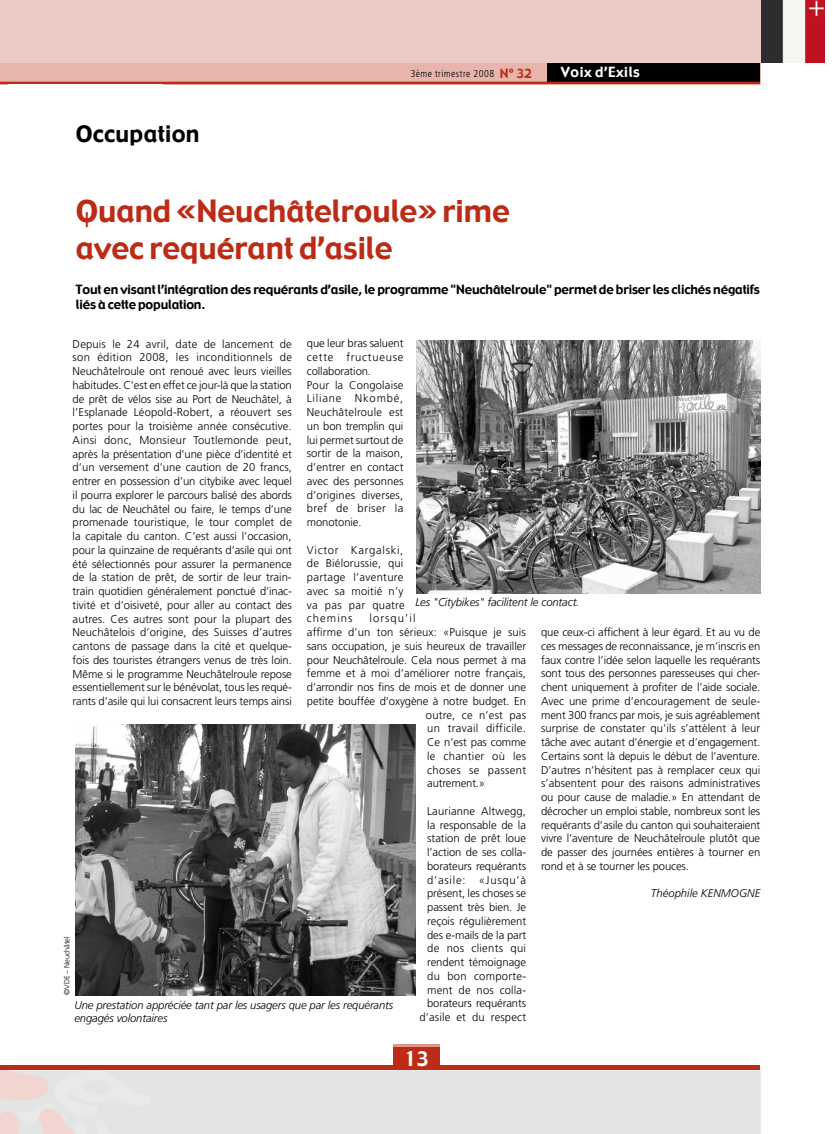
<style>
.page{position:relative;width:833px;height:1134px;background:#fff}
.page>*{position:absolute;margin:0;border:0;box-sizing:border-box;transform-origin:0 0}
.t1{font:30px/37.5px "Gadget";color:#bc2b16}
.t2{font:22.5px "Gadget";letter-spacing:.015em;color:#000}
.t3{font:20px "Gadget";color:#fff}
.t4{font:13.75px "Gadget";letter-spacing:.04em;color:#fff}
.t5{font:12.5px/15px "Gadget";letter-spacing:-.01em;color:#000}
.t6{font:300 11.25px/13.8px "Frutiger";letter-spacing:-.005em;color:#000;text-align:justify}
.t7{font:italic 300 11.25px/13.5px "Frutiger";letter-spacing:-.01em;color:#000}
.t8{font:300 11.25px "Frutiger";letter-spacing:.015em;color:#000}
.t9{font:300 11.25px "Frutiger";letter-spacing:.025em;color:#000}
.t10{font:300 11.25px "Frutiger";letter-spacing:.03em;color:#000}
.t11{font:300 11.25px "Frutiger";letter-spacing:.095em;color:#000}
.t12{font:300 condensed 10px "Frutiger";letter-spacing:.04em;color:#000}
.t13{font:300 7.5px "Frutiger";letter-spacing:-.01em;color:#000}
.s1{font-family:"Gadget";font-weight:400;font-stretch:normal;font-size:12.5px;color:#bc2b16}
</style>
<div class="page">
<div style="left:151px;top:1070px;width:610px;height:64px;background:#e3e4e4"></div>
<div style="left:0;top:0;width:760px;height:64px;background:#eecac5"></div>
<svg style="left:0;top:1070px;width:151px;height:64px;background:#e7e2e0"></svg>
<div style="left:0;top:64px;width:760px;height:18px;background:#e8b5ad"></div>
<div style="left:547px;top:64px;width:213px;height:19px;background:#000"></div>
<div style="left:73px;top:1065px;width:687px;height:5px;background:#bc2b16"></div>
<div style="left:393px;top:1044px;width:46px;height:26px;background:#bc2b16"></div>
<hr style="left:393px;top:1044px;width:46px;height:3px;background:#de958a">
<div style="left:0;top:1065px;width:76px;height:5px;background:#bc2b16"></div>
<hr style="left:0;top:82px;width:760px;height:2px;background:#bc2b16">
<img style="left:761px;top:0;width:63px;height:63px">
<img style="left:75px;top:724px;width:340px;height:271px">
<img style="left:417px;top:341px;width:343px;height:252px">
<h2 class="t2" style="left:76px;top:119px;width:125px">Occupation</h2>
<p class="t12" style="left:411px;top:67px;width:123px">3ème trimestre 2008 <span class="s1">N° 32</span></p>
<p class="t4" style="left:561px;top:63px;width:80px">Voix d’Exils</p>
<h1 class="t1" style="left:76px;top:193px;width:436px">Quand «Neuchâtelroule» rime avec requérant d’asile</h1>
<p class="t5" style="left:76px;top:282px;width:685px">Tout en visant l’intégration des requérants d’asile, le programme "Neuchâtelroule" permet de briser les clichés négatifs liés à cette population.</p>
<p class="t6" style="left:73px;top:337px;width:221px">Depuis le 24 avril, date de lancement de son édition 2008, les inconditionnels de Neuchâtelroule ont renoué avec leurs vieilles habitudes. C’est en effet ce jour-là que la station de prêt de vélos sise au Port de Neuchâtel, à l’Esplanade Léopold-Robert, a réouvert ses portes pour la troisième année consécutive.<br>Ainsi donc, Monsieur Toutlemonde peut, après la présentation d’une pièce d’identité et d’un versement d’une caution de 20 francs, entrer en possession d’un citybike avec lequel il pourra explorer le parcours balisé des abords du lac de Neuchâtel ou faire, le temps d’une promenade touristique, le tour complet de la capitale du canton. C’est aussi l’occasion, pour la quinzaine de requérants d’asile qui ont été sélectionnés pour assurer la permanence de la station de prêt, de sortir de leur train&shy;train quotidien généralement ponctué d’inac&shy;tivité et d’oisiveté, pour aller au contact des autres. Ces autres sont pour la plupart des Neuchâtelois d’origine, des Suisses d’autres cantons de passage dans la cité et quelque&shy;fois des touristes étrangers venus de très loin.<br>Même si le programme Neuchâtelroule repose essentiellement sur le bénévolat, tous les requé&shy;rants d’asile qui lui consacrent leurs temps ainsi</p>
<p class="t6" style="left:307px;top:337px;width:98px;text-align:left">que leur bras saluent cette fructueuse collaboration.<br>Pour la Congolaise<br>Liliane Nkombé,<br>Neuchâtelroule est un bon tremplin qui lui permet surtout de sortir de la maison, d’entrer en contact avec des personnes d’origines diverses, bref de briser la monotonie.</p>
<p class="t6" style="left:307px;top:543px;width:99px">Victor Kargalski, de Biélorussie, qui partage l’aventure avec sa moitié n’y va pas par quatre chemins</p>
<p class="t7" style="left:415px;top:595px;width:165px">Les "Citybikes" facilitent le contact.</p>
<p class="t11" style="left:369px;top:612px;width:47px">lorsqu’il</p>
<p class="t8" style="left:307px;top:626px;width:221px">affirme d’un ton sérieux: «Puisque je suis</p>
<p class="t6" style="left:307px;top:639px;width:221px">sans occupation, je suis heureux de travailler</p>
<p class="t6" style="left:307px;top:653px;width:221px">pour Neuchâtelroule. Cela nous permet à ma</p>
<p class="t6" style="left:307px;top:667px;width:220px">femme et à moi d’améliorer notre français,</p>
<p class="t6" style="left:307px;top:680px;width:221px">d’arrondir nos fins de mois et de donner une</p>
<p class="t6" style="left:307px;top:694px;width:221px">petite bouffée d’oxygène à notre budget. En</p>
<p class="t8" style="left:426px;top:708px;width:102px">outre, ce n’est pas</p>
<p class="t9" style="left:427px;top:722px;width:100px">un travail difficile.</p>
<p class="t6" style="left:427px;top:735px;width:100px">Ce n’est pas comme</p>
<p class="t9" style="left:427px;top:750px;width:100px">le chantier où les</p>
<p class="t10" style="left:427px;top:763px;width:100px">choses se passent</p>
<p class="t6" style="left:427px;top:777px;width:60px">autrement.»</p>
<p class="t6" style="left:419px;top:804px;width:108px;text-align:right">Laurianne Altwegg, la responsable de la station de prêt loue l’action de ses colla&shy;borateurs requérants d’asile: «Jusqu’à présent, les choses se passent très bien. Je reçois régulièrement des e-mails de la part de nos clients qui rendent témoignage du bon comporte&shy;ment de nos colla&shy;borateurs requérants d’asile et du respect</p>
<p class="t6" style="left:541px;top:625px;width:221px">que ceux-ci affichent à leur égard. Et au vu de ces messages de reconnaissance, je m’inscris en faux contre l’idée selon laquelle les requérants sont tous des personnes paresseuses qui cher&shy;chent uniquement à profiter de l’aide sociale.<br>Avec une prime d’encouragement de seule&shy;ment 300 francs par mois, je suis agréablement surprise de constater qu'ils s’attèlent à leur tâche avec autant d’énergie et d’engagement.<br>Certains sont là depuis le début de l’aventure.<br>D’autres n’hésitent pas à remplacer ceux qui s’absentent pour des raisons administratives ou pour cause de maladie.» En attendant de décrocher un emploi stable, nombreux sont les requérants d’asile du canton qui souhaiteraient vivre l’aventure de Neuchâtelroule plutôt que de passer des journées entières à tourner en rond et à se tourner les pouces.</p>
<p class="t7" style="left:651px;top:887px;width:111px">Théophile KENMOGNE</p>
<p class="t13" style="left:63px;top:995px;width:60px;rotate:-90deg">©VDE – Neuchâtel</p>
<p class="t7" style="left:74px;top:998px;width:320px">Une prestation appréciée tant par les usagers que par les requérants engagés volontaires</p>
<h3 class="t3" style="left:404px;top:1046px;width:26px">13</h3>
</div>
